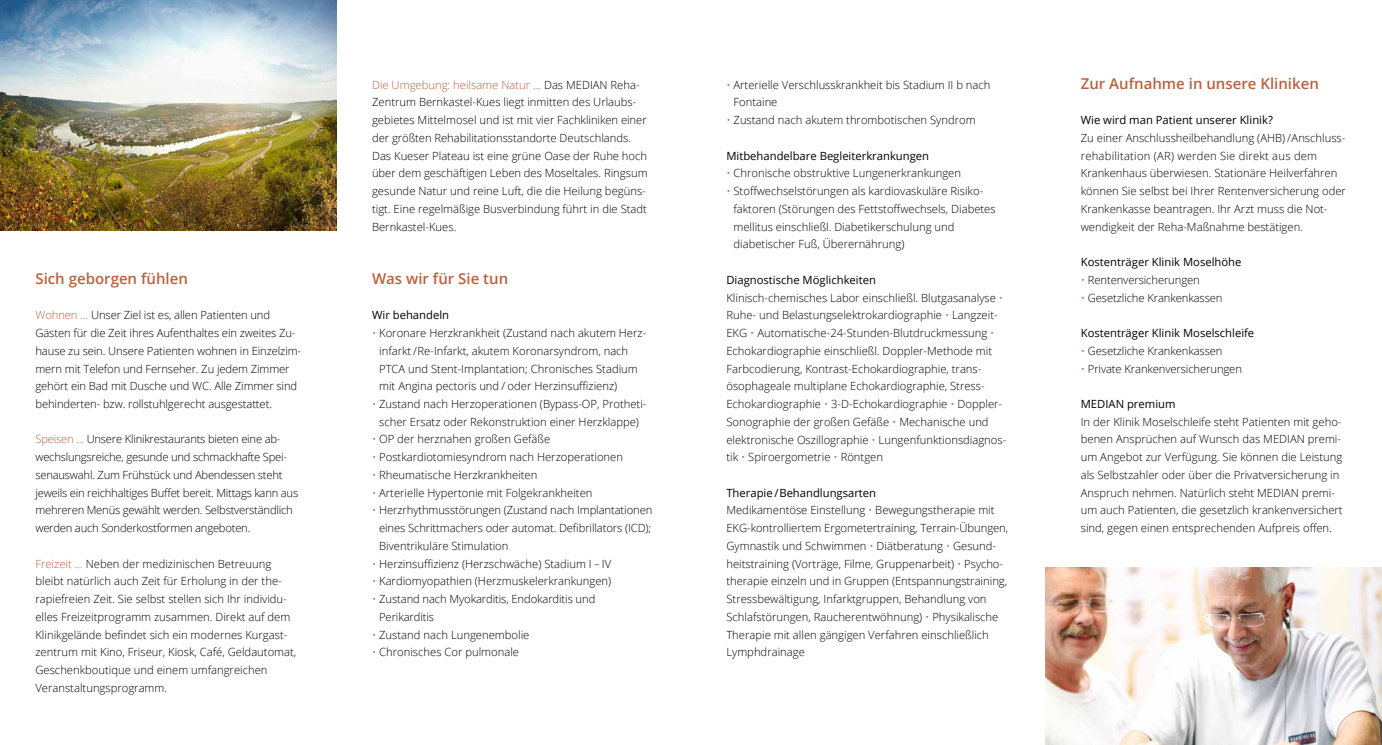
<style>
.page{position:relative;width:1382px;height:745px;background:#fff}
.page>*{position:absolute;margin:0;border:0;box-sizing:border-box;transform-origin:0 0}
.t1{font:600 15px "Open Sans";color:#bb613e}
.t2{font:300 11.25px/17.8px "Open Sans";color:#000}
.t3{font:300 11.25px/17.8px "Open Sans";letter-spacing:-.02em;color:#000}
.t4{font:11.25px "Open Sans";color:#000}
.s1{color:#bb613e}
.s2{font-weight:400}
</style>
<div class="page">
<img style="left:0;top:0;width:337px;height:230px">
<img style="left:1046px;top:567px;width:336px;height:177px">
<h1 class="t1" style="left:35px;top:268px;width:154px">Sich geborgen fühlen</h1>
<p class="t2" style="left:35px;top:306px;width:267px"><span class="s1">Wohnen …</span> Unser Ziel ist es, allen Patienten und Gästen für die Zeit ihres Aufenthaltes ein zweites Zu&shy;hause zu sein. Unsere Patienten wohnen in Einzelzim&shy;mern mit Telefon und Fernseher. Zu jedem Zimmer gehört ein Bad mit Dusche und WC. Alle Zimmer sind behinderten- bzw. rollstuhlgerecht ausgestattet.</p>
<p class="t3" style="left:35px;top:430px;width:264px"><span class="s1">Speisen …</span> Unsere Klinikrestaurants bieten eine ab&shy;wechslungsreiche, gesunde und schmackhafte Spei&shy;senauswahl. Zum Frühstück und Abendessen steht jeweils ein reichhaltiges Buffet bereit. Mittags kann aus mehreren Menüs gewählt werden. Selbstverständlich werden auch Sonderkostformen angeboten.</p>
<p class="t2" style="left:35px;top:554px;width:262px"><span class="s1">Freizeit …</span> Neben der medizinischen Betreuung bleibt natürlich auch Zeit für Erholung in der the&shy;rapiefreien Zeit. Sie selbst stellen sich Ihr individu&shy;elles Freizeitprogramm zusammen. Direkt auf dem Klinikgelände befindet sich ein modernes Kurgast&shy;zentrum mit Kino, Friseur, Kiosk, Café, Geldautomat, Geschenkboutique und einem umfangreichen Veranstaltungsprogramm.</p>
<p class="t2" style="left:372px;top:75px;width:277px"><span class="s1">Die Umgebung: heilsame Natur …</span> Das MEDIAN Reha-Zentrum Bernkastel-Kues liegt inmitten des Urlaubs&shy;gebietes Mittelmosel und ist mit vier Fachkliniken einer der größten Rehabilitationsstandorte Deutschlands.<br>Das Kueser Plateau ist eine grüne Oase der Ruhe hoch über dem geschäftigen Leben des Moseltales. Ringsum gesunde Natur und reine Luft, die die Heilung begüns&shy;tigt. Eine regelmäßige Busverbindung führt in die Stadt Bernkastel-Kues.</p>
<h1 class="t1" style="left:372px;top:268px;width:138px">Was wir für Sie tun</h1>
<p class="t4" style="left:372px;top:307px;width:79px">Wir behandeln</p>
<p class="t2" style="left:379px;top:323px;width:269px;text-indent:-7px"><span class="s1">•</span> Koronare Herzkrankheit (Zustand nach akutem Herz&shy;infarkt / Re-Infarkt, akutem Koronarsyndrom, nach PTCA und Stent-Implantation; Chronisches Stadium mit Angina pectoris und / oder Herzinsuffizienz)</p>
<p class="t2" style="left:372px;top:394px;width:276px;text-align:center"><span class="s1">•</span> Zustand nach Herzoperationen (Bypass-OP, Protheti&shy;scher Ersatz oder Rekonstruktion einer Herzklappe)</p>
<p class="t2" style="left:372px;top:430px;width:180px"><span class="s1">•</span> OP der herznahen großen Gefäße</p>
<p class="t2" style="left:372px;top:447px;width:252px"><span class="s1">•</span> Postkardiotomiesyndrom nach Herzoperationen</p>
<p class="t2" style="left:372px;top:465px;width:167px"><span class="s1">•</span> Rheumatische Herzkrankheiten</p>
<p class="t2" style="left:372px;top:483px;width:222px"><span class="s1">•</span> Arterielle Hypertonie mit Folgekrankheiten</p>
<p class="t2" style="left:379px;top:501px;width:275px;text-align:justify;text-indent:-7px"><span class="s1">•</span> Herzrhythmusstörungen (Zustand nach Implantationen eines Schrittmachers oder automat. Defibrillators (ICD); Biventrikuläre Stimulation</p>
<p class="t2" style="left:372px;top:554px;width:241px"><span class="s1">•</span> Herzinsuffizienz (Herzschwäche) Stadium I – IV</p>
<p class="t2" style="left:372px;top:571px;width:241px"><span class="s1">•</span> Kardiomyopathien (Herzmuskelerkrankungen)</p>
<p class="t2" style="left:379px;top:589px;width:218px;text-indent:-7px"><span class="s1">•</span> Zustand nach Myokarditis, Endokarditis und<br>Perikarditis</p>
<p class="t2" style="left:372px;top:625px;width:159px"><span class="s1">•</span> Zustand nach Lungenembolie</p>
<p class="t2" style="left:372px;top:642px;width:149px"><span class="s1">•</span> Chronisches Cor pulmonale</p>
<p class="t2" style="left:733px;top:75px;width:258px;text-indent:-7px"><span class="s1">•</span> Arterielle Verschlusskrankheit bis Stadium II b nach<br>Fontaine</p>
<p class="t2" style="left:726px;top:111px;width:251px"><span class="s1">•</span> Zustand nach akutem thrombotischen Syndrom</p>
<p class="t4" style="left:726px;top:148px;width:204px">Mitbehandelbare Begleiterkrankungen</p>
<p class="t2" style="left:726px;top:164px;width:236px"><span class="s1">•</span> Chronische obstruktive Lungenerkrankungen</p>
<p class="t2" style="left:733px;top:182px;width:264px;text-indent:-7px"><span class="s1">•</span> Stoffwechselstörungen als kardiovaskuläre Risiko&shy;faktoren (Störungen des Fettstoffwechsels, Diabetes mellitus einschließl. Diabetikerschulung und diabetischer Fuß, Überernährung)</p>
<p class="t2" style="left:726px;top:270px;width:281px"><span class="s2">Diagnostische Möglichkeiten<br></span>Klinisch-chemisches Labor einschließl. Blutgasanalyse <span class="s1">• </span>Ruhe- und Belastungselektrokardiographie <span class="s1">•</span> Langzeit-EKG <span class="s1">•</span> Automatische-24-Stunden-Blutdruckmessung <span class="s1">• </span>Echokardiographie einschließl. Doppler-Methode mit Farbcodierung, Kontrast-Echokardiographie, trans&shy;ösophageale multiplane Echokardiographie, Stress-Echokardiographie <span class="s1">•</span> 3-D-Echokardiographie <span class="s1">•</span> Doppler-Sonographie der großen Gefäße <span class="s1">•</span> Mechanische und elektronische Oszillographie <span class="s1">•</span> Lungenfunktionsdiagnos&shy;tik <span class="s1">•</span> Spiroergometrie <span class="s1">•</span> Röntgen</p>
<p class="t2" style="left:726px;top:483px;width:283px"><span class="s2">Therapie / Behandlungsarten<br></span>Medikamentöse Einstellung <span class="s1">•</span> Bewegungstherapie mit EKG-kontrolliertem Ergometertraining, Terrain-Übungen, Gymnastik und Schwimmen <span class="s1">•</span> Diätberatung <span class="s1">•</span> Gesund&shy;heitstraining (Vorträge, Filme, Gruppenarbeit) <span class="s1">•</span> Psycho&shy;therapie einzeln und in Gruppen (Entspannungstraining, Stressbewältigung, Infarktgruppen, Behandlung von Schlafstörungen, Raucherentwöhnung) <span class="s1">•</span> Physikalische Therapie mit allen gängigen Verfahren einschließlich Lymphdrainage</p>
<h1 class="t1" style="left:1081px;top:73px;width:240px">Zur Aufnahme in unsere Kliniken</h1>
<p class="t4" style="left:1081px;top:112px;width:194px">Wie wird man Patient unserer Klinik?</p>
<p class="t2" style="left:1081px;top:128px;width:267px">Zu einer Anschlussheilbehandlung (AHB) / Anschluss&shy;rehabilitation (AR) werden Sie direkt aus dem Krankenhaus überwiesen. Stationäre Heilverfahren können Sie selbst bei Ihrer Rentenversicherung oder Krankenkasse beantragen. Ihr Arzt muss die Not&shy;wendigkeit der Reha-Maßnahme bestätigen.</p>
<p class="t4" style="left:1081px;top:254px;width:162px">Kostenträger Klinik Moselhöhe</p>
<p class="t2" style="left:1081px;top:270px;width:121px"><span class="s1">•</span> Rentenversicherungen</p>
<p class="t2" style="left:1081px;top:288px;width:143px"><span class="s1">•</span> Gesetzliche Krankenkassen</p>
<p class="t4" style="left:1081px;top:325px;width:175px">Kostenträger Klinik Moselschleife</p>
<p class="t2" style="left:1081px;top:341px;width:143px"><span class="s1">•</span> Gesetzliche Krankenkassen</p>
<p class="t2" style="left:1081px;top:359px;width:163px"><span class="s1">•</span> Private Krankenversicherungen</p>
<p class="t4" style="left:1081px;top:396px;width:96px">MEDIAN premium</p>
<p class="t2" style="left:1081px;top:412px;width:263px">In der Klinik Moselschleife steht Patienten mit geho&shy;benen Ansprüchen auf Wunsch das MEDIAN premi&shy;um Angebot zur Verfügung. Sie können die Leistung als Selbstzahler oder über die Privatversicherung in Anspruch nehmen. Natürlich steht MEDIAN premi&shy;um auch Patienten, die gesetzlich krankenversichert sind, gegen einen entsprechenden Aufpreis offen.</p>
</div>
